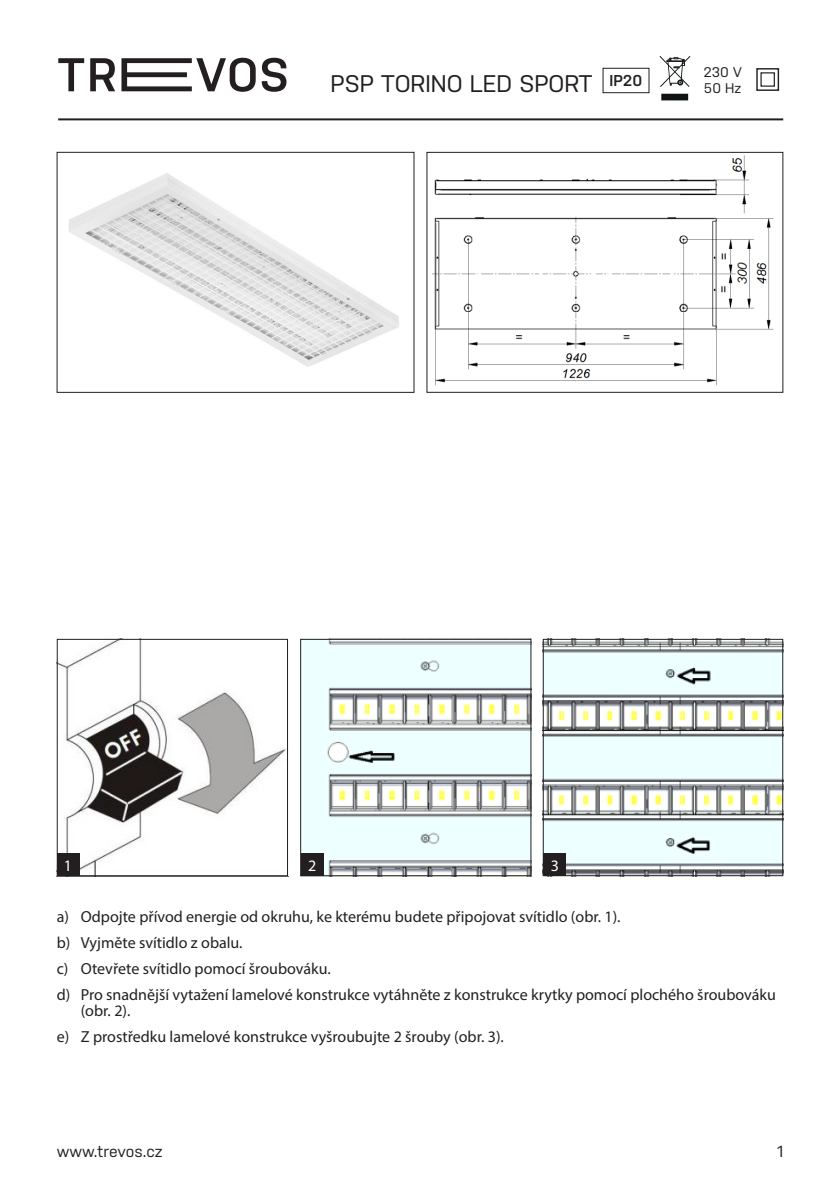
<style>
.page{position:relative;width:840px;height:1191px;background:#fff}
.page>*{position:absolute;margin:0;border:0;box-sizing:border-box;transform-origin:0 0}
.t1{font:24px "Nudista";color:#231f20}
.Body_navodu{font:16px/16px "Myriad Pro";color:#231f20}
.t2{font:16px "Nudista";color:#231f20}
.Odstavec{font:16px "Myriad Pro";color:#fff}
.t3{font:600 15.8px "Nudista";color:#231f20}
.t4{font:14px "Nudista";color:#231f20}
</style>
<div class="page">
<svg style="left:58px;top:58px;width:228px;height:34px"></svg>
<hr style="left:58px;top:118px;width:724px;height:2px;background:#231f20">
<svg style="left:757px;top:68px;width:23px;height:23px"></svg>
<div style="left:755px;top:68px;width:23px;height:23px;border:1px solid #231f20"></div>
<svg style="left:661px;top:94px;width:26px;height:6px"></svg>
<svg style="left:659px;top:56px;width:31px;height:31px"></svg>
<div style="left:602px;top:68px;width:47px;height:25px;border:1px solid #231f20"></div>
<img style="left:69px;top:173px;width:330px;height:194px">
<div style="left:57px;top:152px;width:357px;height:241px;border:1px solid #231f20"></div>
<img style="left:432px;top:155px;width:342px;height:231px">
<div style="left:426px;top:152px;width:356px;height:241px;border:1px solid #231f20"></div>
<img style="left:59px;top:641px;width:227px;height:233px">
<div style="left:57px;top:639px;width:231px;height:237px;border:1px solid #231f20"></div>
<img style="left:302px;top:641px;width:227px;height:233px">
<div style="left:300px;top:639px;width:231px;height:237px;border:1px solid #231f20"></div>
<img style="left:544px;top:641px;width:236px;height:233px">
<div style="left:542px;top:639px;width:240px;height:237px;border:1px solid #231f20"></div>
<div style="left:301px;top:853px;width:22px;height:23px;background:#231f20"></div>
<div style="left:57px;top:853px;width:22px;height:23px;background:#231f20"></div>
<div style="left:543px;top:853px;width:23px;height:23px;background:#231f20"></div>
<p class="t4" style="left:703px;top:64px;width:40px">230 V</p>
<p class="t3" style="left:609px;top:72px;width:34px">IP20</p>
<h1 class="t1" style="left:330px;top:70px;width:263px">PSP TORINO LED SPORT</h1>
<p class="t4" style="left:703px;top:80px;width:39px">50 Hz</p>
<p class="Odstavec" style="left:64px;top:855px;width:10px">1</p>
<p class="Odstavec" style="left:308px;top:855px;width:10px">2</p>
<p class="Odstavec" style="left:550px;top:855px;width:10px">3</p>
<p class="Body_navodu" style="left:57px;top:908px;width:565px">a) Odpojte přívod energie od okruhu, ke kterému budete připojovat svítidlo (obr. 1).</p>
<p class="Body_navodu" style="left:57px;top:934px;width:187px">b) Vyjměte svítidlo z obalu.</p>
<p class="Body_navodu" style="left:57px;top:960px;width:275px">c) Otevřete svítidlo pomocí šroubováku.</p>
<p class="Body_navodu" style="left:81px;top:986px;width:696px;text-indent:-24px">d) Pro snadnější vytažení lamelové konstrukce vytáhněte z konstrukce krytky pomocí plochého šroubováku (obr. 2).</p>
<p class="Body_navodu" style="left:57px;top:1028px;width:448px">e) Z prostředku lamelové konstrukce vyšroubujte 2 šrouby (obr. 3).</p>
<p class="t2" style="left:57px;top:1142px;width:107px">www.trevos.cz</p>
<p class="t2" style="left:776px;top:1142px;width:7px">1</p>
</div>
